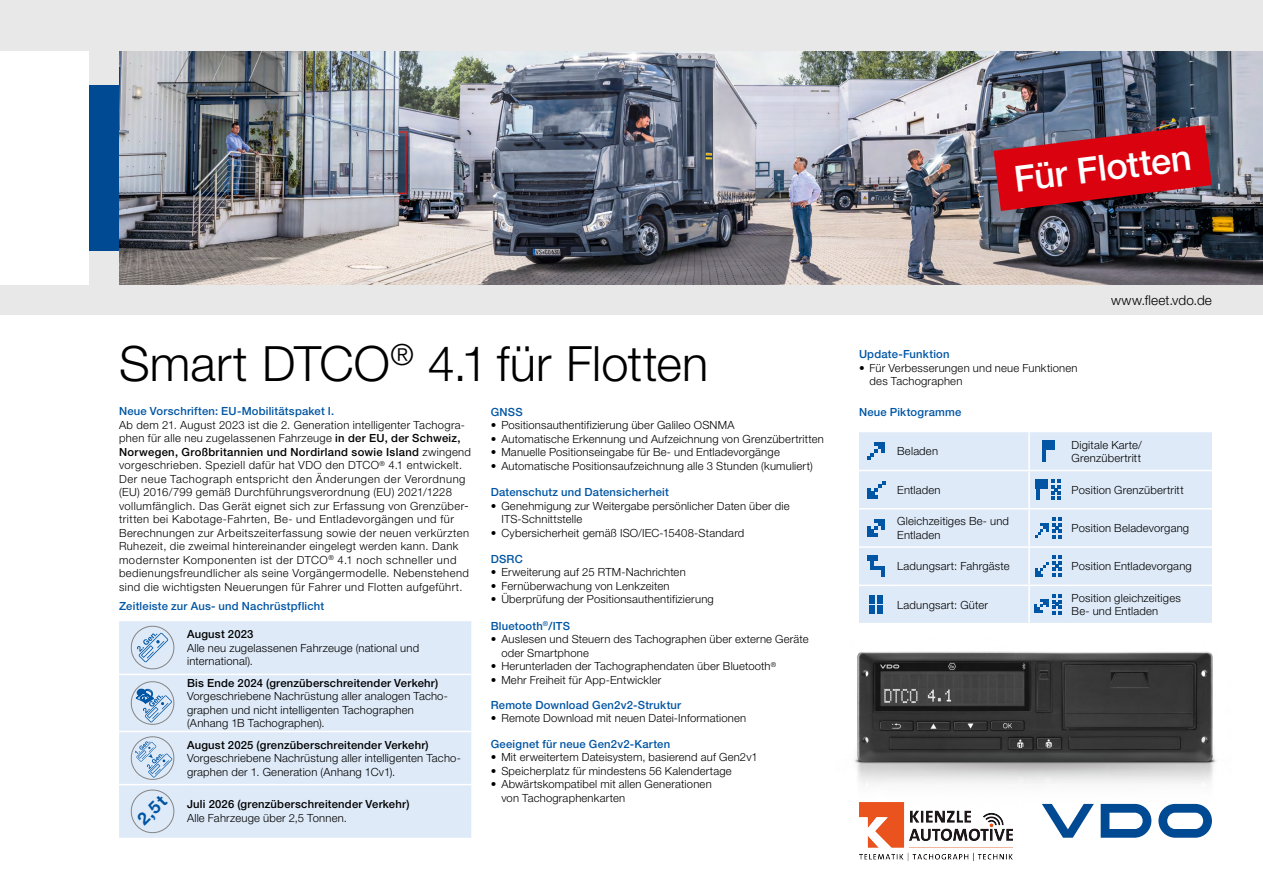
<style>
.page{position:relative;width:1263px;height:893px;background:#fff}
.page>*{position:absolute;margin:0;border:0;box-sizing:border-box;transform-origin:0 0}
.t1{font:300 48.75px "Helvetica Neue LT Pro";color:#000}
.t2{font:500 36px "Helvetica Neue LT Pro";color:#fff}
.t3{font:700 17.25px "Helvetica Neue LT Pro";color:#0055a4}
.t4{font:300 13.5px "Helvetica Neue LT Pro";letter-spacing:.01em;color:#000}
.t5{font:300 11.25px/13.5px "Helvetica Neue LT Pro";letter-spacing:.02em;color:#000}
.t6{font:500 11.25px "Helvetica Neue LT Pro";letter-spacing:.02em;color:#0055a4}
.t7{font:500 11.25px "Helvetica Neue LT Pro";letter-spacing:.02em;color:#000}
.s1{font-weight:500}
</style>
<div class="page">
<img style="left:854px;top:651px;width:362px;height:190px">
<img style="left:119px;top:51px;width:1144px;height:234px">
<div style="left:0;top:0;width:1263px;height:51px;background:#e8e8e8"></div>
<div style="left:89px;top:51px;width:30px;height:234px;background:#e8e8e8"></div>
<div style="left:0;top:285px;width:1263px;height:30px;background:#e8e8e8"></div>
<div style="left:89px;top:85px;width:30px;height:166px;background:#004993"></div>
<svg style="left:1042px;top:804px;width:52px;height:34px"></svg>
<svg style="left:1101px;top:804px;width:50px;height:34px"></svg>
<svg style="left:1158px;top:804px;width:54px;height:34px"></svg>
<div style="left:859px;top:432px;width:353px;height:191px;background:#deeaf8"></div>
<hr style="left:1028px;top:510px;width:2px;height:36px;background:#fff">
<hr style="left:1028px;top:548px;width:2px;height:37px;background:#fff">
<hr style="left:1028px;top:586px;width:2px;height:37px;background:#fff">
<hr style="left:1028px;top:432px;width:2px;height:38px;background:#fff">
<hr style="left:1028px;top:471px;width:2px;height:37px;background:#fff">
<hr style="left:859px;top:470px;width:34px;height:1px;background:#fff">
<hr style="left:893px;top:470px;width:136px;height:1px;background:#fff">
<hr style="left:1029px;top:470px;width:38px;height:1px;background:#fff">
<hr style="left:1067px;top:470px;width:145px;height:1px;background:#fff">
<hr style="left:859px;top:508px;width:34px;height:2px;background:#fff">
<hr style="left:893px;top:508px;width:136px;height:2px;background:#fff">
<hr style="left:1029px;top:508px;width:38px;height:2px;background:#fff">
<hr style="left:1067px;top:508px;width:145px;height:2px;background:#fff">
<hr style="left:859px;top:546px;width:34px;height:2px;background:#fff">
<hr style="left:893px;top:546px;width:136px;height:2px;background:#fff">
<hr style="left:1029px;top:546px;width:38px;height:2px;background:#fff">
<hr style="left:1067px;top:546px;width:145px;height:2px;background:#fff">
<hr style="left:859px;top:585px;width:34px;height:1px;background:#fff">
<hr style="left:893px;top:585px;width:136px;height:1px;background:#fff">
<hr style="left:1029px;top:585px;width:38px;height:1px;background:#fff">
<hr style="left:1067px;top:585px;width:145px;height:1px;background:#fff">
<svg style="left:867px;top:442px;width:18px;height:18px"></svg>
<hr style="left:1042px;top:441px;width:3px;height:21px;background:#0055a4">
<div style="left:1042px;top:441px;width:12px;height:9px;background:#0055a4"></div>
<svg style="left:867px;top:481px;width:18px;height:18px"></svg>
<hr style="left:1036px;top:479px;width:3px;height:21px;background:#0055a4">
<div style="left:1036px;top:479px;width:12px;height:9px;background:#0055a4"></div>
<svg style="left:1051px;top:479px;width:10px;height:21px"></svg>
<svg style="left:867px;top:519px;width:18px;height:18px"></svg>
<svg style="left:1035px;top:517px;width:27px;height:21px"></svg>
<svg style="left:867px;top:555px;width:18px;height:22px"></svg>
<svg style="left:1035px;top:556px;width:27px;height:21px"></svg>
<div style="left:869px;top:595px;width:6px;height:8px;background:#0055a4"></div>
<div style="left:877px;top:595px;width:5px;height:8px;background:#0055a4"></div>
<div style="left:877px;top:605px;width:5px;height:8px;background:#0055a4"></div>
<div style="left:869px;top:605px;width:6px;height:8px;background:#0055a4"></div>
<svg style="left:1034px;top:594px;width:28px;height:21px"></svg>
<div style="left:119px;top:621px;width:352px;height:217px;background:#deeaf8"></div>
<hr style="left:119px;top:674px;width:68px;height:1px;background:#fff">
<hr style="left:187px;top:674px;width:286px;height:1px;background:#fff">
<hr style="left:119px;top:731px;width:68px;height:1px;background:#fff">
<hr style="left:187px;top:731px;width:286px;height:1px;background:#fff">
<hr style="left:119px;top:784px;width:68px;height:1px;background:#fff">
<hr style="left:187px;top:784px;width:286px;height:1px;background:#fff">
<svg style="left:993px;top:125px;width:219px;height:86px;background:#af1f2d"></svg>
<svg style="left:129px;top:624px;width:48px;height:47px;background:#c8d8ea"></svg>
<svg style="left:129px;top:679px;width:48px;height:48px;background:#bacfe5"></svg>
<svg style="left:129px;top:734px;width:48px;height:101px;background:#d0deee"></svg>
<img style="left:859px;top:802px;width:153px;height:58px">
<h2 class="t2" style="left:1011px;top:157px;width:180px;rotate:-7deg">Für Flotten</h2>
<h1 class="t1" style="left:119px;top:334px;width:591px">Smart DTCO<sup>®</sup> 4.1 für Flotten</h1>
<p class="t6" style="left:491px;top:405px;width:33px">GNSS</p>
<p class="t5" style="left:491px;top:418px;width:245px">• Positionsauthentifizierung über Galileo OSNMA</p>
<p class="t5" style="left:491px;top:432px;width:335px">• Automatische Erkennung und Aufzeichnung von Grenzübertritten</p>
<p class="t5" style="left:491px;top:445px;width:291px">• Manuelle Positionseingabe für Be- und Entladevorgänge</p>
<p class="t5" style="left:491px;top:459px;width:323px">• Automatische Positionsaufzeichnung alle 3 Stunden (kumuliert)</p>
<p class="t6" style="left:491px;top:485px;width:180px">Datenschutz und Datensicherheit</p>
<p class="t5" style="left:501px;top:499px;width:290px;text-indent:-11px">• Genehmigung zur Weitergabe persönlicher Daten über die<br>ITS-Schnittstelle</p>
<p class="t5" style="left:491px;top:526px;width:255px">• Cybersicherheit gemäß ISO/IEC-15408-Standard</p>
<p class="t6" style="left:491px;top:552px;width:34px">DSRC</p>
<p class="t5" style="left:491px;top:565px;width:197px">• Erweiterung auf 25 RTM-Nachrichten</p>
<p class="t5" style="left:491px;top:579px;width:180px">• Fernüberwachung von Lenkzeiten</p>
<p class="t5" style="left:491px;top:592px;width:225px">• Überprüfung der Positionsauthentifizierung</p>
<p class="t6" style="left:491px;top:619px;width:81px">Bluetooth<sup>®</sup>/ITS</p>
<p class="t5" style="left:501px;top:632px;width:309px;text-indent:-11px">• Auslesen und Steuern des Tachographen über externe Geräte oder Smartphone</p>
<p class="t5" style="left:491px;top:659px;width:287px">• Herunterladen der Tachographendaten über Bluetooth<sup>®</sup></p>
<p class="t5" style="left:491px;top:673px;width:172px">• Mehr Freiheit für App-Entwickler</p>
<p class="t6" style="left:491px;top:698px;width:192px">Remote Download Gen2v2-Struktur</p>
<p class="t5" style="left:491px;top:711px;width:257px">• Remote Download mit neuen Datei-Informationen</p>
<p class="t6" style="left:491px;top:737px;width:181px">Geeignet für neue Gen2v2-Karten</p>
<p class="t5" style="left:491px;top:750px;width:269px">• Mit erweitertem Dateisystem, basierend auf Gen2v1</p>
<p class="t5" style="left:491px;top:764px;width:242px">• Speicherplatz für mindestens 56 Kalendertage</p>
<p class="t5" style="left:501px;top:777px;width:212px;text-indent:-11px">• Abwärtskompatibel mit allen Generationen von Tachographenkarten</p>
<p class="t6" style="left:119px;top:405px;width:217px">Neue Vorschriften: EU-Mobilitätspaket I.</p>
<p class="t5" style="left:119px;top:418px;width:354px">Ab dem 21. August 2023 ist die 2. Generation intelligenter Tachogra&shy;phen für alle neu zugelassenen Fahrzeuge <span class="s1">in der EU, der Schweiz, Norwegen, Großbritannien und Nordirland sowie Island</span> zwingend vorgeschrieben. Speziell dafür hat VDO den DTCO<sup>®</sup> 4.1 entwickelt.<br>Der neue Tachograph entspricht den Änderungen der Verordnung (EU) 2016/799 gemäß Durchführungsverordnung (EU) 2021/1228 vollumfänglich. Das Gerät eignet sich zur Erfassung von Grenzüber&shy;tritten bei Kabotage-Fahrten, Be- und Entladevorgängen und für Berechnungen zur Arbeitszeiterfassung sowie der neuen verkürzten Ruhezeit, die zweimal hintereinander eingelegt werden kann. Dank modernster Komponenten ist der DTCO<sup>®</sup> 4.1 noch schneller und bedienungsfreundlicher als seine Vorgängermodelle. Nebenstehend sind die wichtigsten Neuerungen für Fahrer und Flotten aufgeführt.</p>
<p class="t6" style="left:119px;top:600px;width:207px">Zeitleiste zur Aus- und Nachrüstpflicht</p>
<p class="t7" style="left:187px;top:628px;width:68px">August 2023</p>
<p class="t5" style="left:187px;top:641px;width:234px">Alle neu zugelassenen Fahrzeuge (national und international).</p>
<p class="t7" style="left:187px;top:676px;width:253px">Bis Ende 2024 (grenzüberschreitender Verkehr)</p>
<p class="t5" style="left:187px;top:689px;width:261px">Vorgeschriebene Nachrüstung aller analogen Tacho&shy;graphen und nicht intelligenten Tachographen (Anhang 1B Tachographen).</p>
<p class="t7" style="left:187px;top:738px;width:243px">August 2025 (grenzüberschreitender Verkehr)</p>
<p class="t5" style="left:187px;top:751px;width:275px">Vorgeschriebene Nachrüstung aller intelligenten Tacho&shy;graphen der 1. Generation (Anhang 1Cv1).</p>
<p class="t7" style="left:187px;top:798px;width:224px">Juli 2026 (grenzüberschreitender Verkehr)</p>
<p class="t5" style="left:187px;top:811px;width:161px">Alle Fahrzeuge über 2,5 Tonnen.</p>
<h3 class="t3" style="left:133px;top:814px;width:35px;rotate:-45deg">2,5t</h3>
<p class="t6" style="left:859px;top:347px;width:92px">Update-Funktion</p>
<p class="t5" style="left:870px;top:361px;width:209px;text-indent:-11px">• Für Verbesserungen und neue Funktionen des Tachographen</p>
<p class="t6" style="left:859px;top:405px;width:104px">Neue Piktogramme</p>
<p class="t4" style="left:1111px;top:292px;width:102px">www.fleet.vdo.de</p>
<p class="t5" style="left:897px;top:444px;width:42px">Beladen</p>
<p class="t5" style="left:1071px;top:438px;width:72px">Digitale Karte/<br>Grenzübertritt</p>
<p class="t5" style="left:897px;top:483px;width:45px">Entladen</p>
<p class="t5" style="left:1071px;top:483px;width:114px">Position Grenzübertritt</p>
<p class="t5" style="left:897px;top:514px;width:113px">Gleichzeitiges Be- und<br>Entladen</p>
<p class="t5" style="left:1071px;top:521px;width:119px">Position Beladevorgang</p>
<p class="t5" style="left:897px;top:559px;width:114px">Ladungsart: Fahrgäste</p>
<p class="t5" style="left:1071px;top:559px;width:122px">Position Entladevorgang</p>
<p class="t5" style="left:897px;top:597px;width:92px">Ladungsart: Güter</p>
<p class="t5" style="left:1071px;top:591px;width:111px">Position gleichzeitiges<br>Be- und Entladen</p>
</div>
